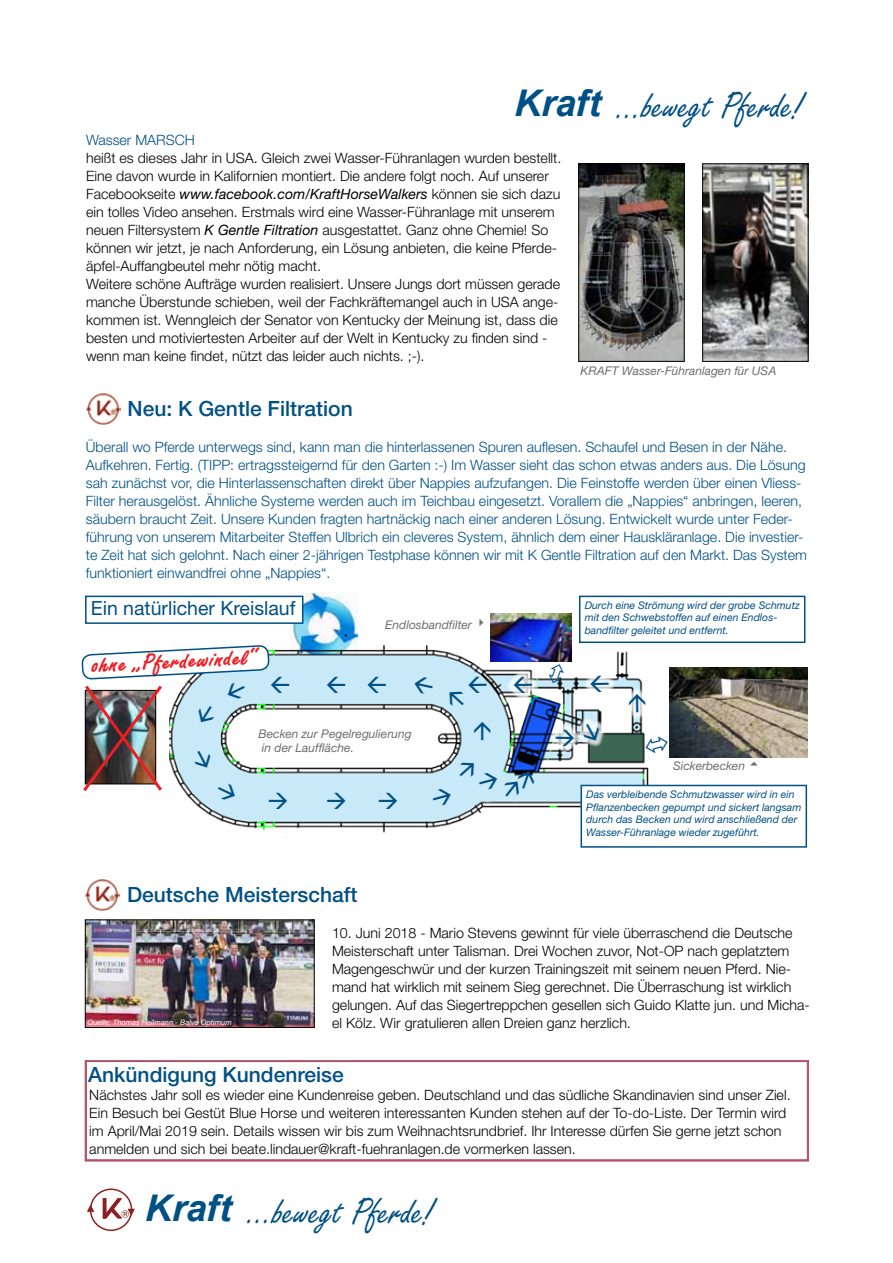
<style>
.page{position:relative;width:893px;height:1263px;background:#fff}
.page>*{position:absolute;margin:0;border:0;box-sizing:border-box;transform-origin:0 0}
.t1{font:40.05px "Freestyle Script";color:#005085}
.t2{font:24px "Freestyle Script D Bold";color:#ed1d24}
.t3{font:500 21px "Helvetica Neue LT Std";color:#005085}
.t4{font:19.5px "Helvetica Neue LT Std";color:#005085}
.t5{font:300 14.25px/18px "Helvetica Neue LT Std";color:#000}
.t6{font:300 14.25px/18px "Helvetica Neue LT Std";color:#005085}
.t7{font:italic 12px/14.4px "Helvetica Neue LT Std";color:#6d6e71}
.t8{font:italic 10.5px/12.6px "Helvetica Neue LT Std";color:#005085}
.t9{font:italic 7.5px "Helvetica Neue LT Std";color:#fff}
.s1{font-family:"Arial";font-weight:700;font-style:italic;font-size:36.75px}
.s2{font-weight:400;font-style:italic}
</style>
<div class="page">
<div style="left:90px;top:1188px;width:42px;height:43px;border:1px solid #8c2122;border-radius:50%"></div>
<svg style="left:87px;top:1204px;width:7px;height:8px"></svg>
<svg style="left:103px;top:1198px;width:32px;height:21px"></svg>
<svg style="left:85px;top:1060px;width:724px;height:101px"></svg>
<img style="left:291px;top:593px;width:66px;height:39px">
<img style="left:86px;top:393px;width:34px;height:32px">
<img style="left:580px;top:166px;width:102px;height:194px">
<div style="left:578px;top:164px;width:106px;height:198px;border:1px solid #000"></div>
<img style="left:201px;top:632px;width:448px;height:206px">
<img style="left:87px;top:922px;width:225px;height:104px">
<div style="left:85px;top:920px;width:229px;height:108px;border:1px solid #000"></div>
<div style="left:86px;top:596px;width:217px;height:27px;background:#fff"></div>
<div style="left:85px;top:596px;width:218px;height:28px;border:2px solid #005085"></div>
<img style="left:85px;top:879px;width:35px;height:32px">
<img style="left:704px;top:166px;width:102px;height:194px">
<div style="left:702px;top:164px;width:106px;height:198px;border:1px solid #000"></div>
<img style="left:491px;top:614px;width:81px;height:47px">
<img style="left:669px;top:668px;width:139px;height:90px">
<div style="left:580px;top:596px;width:225px;height:46px;background:#fff"></div>
<div style="left:579px;top:596px;width:226px;height:47px;border:2px solid #005085"></div>
<div style="left:581px;top:785px;width:225px;height:62px;background:#fff"></div>
<div style="left:580px;top:785px;width:227px;height:63px;border:2px solid #005085"></div>
<div style="left:507px;top:670px;width:32px;height:30px;background:#fff;opacity:.75"></div>
<div style="left:549px;top:722px;width:32px;height:31px;background:#fff;opacity:.75"></div>
<div style="left:576px;top:717px;width:30px;height:30px;background:#fff;opacity:.75"></div>
<div style="left:583px;top:669px;width:33px;height:30px;background:#fff;opacity:.75"></div>
<div style="left:621px;top:687px;width:32px;height:33px;background:#fff;opacity:.75"></div>
<svg style="left:327px;top:676px;width:18px;height:17px"></svg>
<svg style="left:368px;top:677px;width:18px;height:16px"></svg>
<svg style="left:327px;top:793px;width:18px;height:16px"></svg>
<svg style="left:379px;top:793px;width:18px;height:16px"></svg>
<svg style="left:546px;top:662px;width:20px;height:24px"></svg>
<svg style="left:413px;top:676px;width:21px;height:20px"></svg>
<svg style="left:81px;top:597px;width:208px;height:212px"></svg>
<svg style="left:431px;top:757px;width:106px;height:50px;background:#b1cdde"></svg>
<svg style="left:644px;top:733px;width:26px;height:22px"></svg>
<svg style="left:444px;top:677px;width:43px;height:33px"></svg>
<svg style="left:514px;top:677px;width:18px;height:16px"></svg>
<svg style="left:474px;top:721px;width:17px;height:19px"></svg>
<svg style="left:556px;top:729px;width:18px;height:17px"></svg>
<svg style="left:580px;top:720px;width:23px;height:24px"></svg>
<svg style="left:590px;top:676px;width:19px;height:17px"></svg>
<svg style="left:629px;top:694px;width:16px;height:19px"></svg>
<h1 class="t1" style="left:514px;top:84px;width:290px"><span class="s1">Kraft</span> ...bewegt Pferde!</h1>
<p class="t6" style="left:86px;top:131px;width:110px">Wasser MARSCH</p>
<p class="t5" style="left:86px;top:149px;width:477px">heißt es dieses Jahr in USA. Gleich zwei Wasser-Führanlagen wurden bestellt.<br>Eine davon wurde in Kalifornien montiert. Die andere folgt noch. Auf unserer Facebookseite <span class="s2">www.facebook.com/KraftHorseWalkers</span> können sie sich dazu ein tolles Video ansehen. Erstmals wird eine Wasser-Führanlage mit unserem neuen Filtersystem <span class="s2">K Gentle Filtration</span> ausgestattet. Ganz ohne Chemie! So können wir jetzt, je nach Anforderung, ein Lösung anbieten, die keine Pferde&shy;äpfel-Auffangbeutel mehr nötig macht.<br>Weitere schöne Aufträge wurden realisiert. Unsere Jungs dort müssen gerade manche Überstunde schieben, weil der Fachkräftemangel auch in USA ange&shy;kommen ist. Wenngleich der Senator von Kentucky der Meinung ist, dass die besten und motiviertesten Arbeiter auf der Welt in Kentucky zu finden sind - wenn man keine findet, nützt das leider auch nichts. ;-).</p>
<h3 class="t3" style="left:128px;top:396px;width:227px">Neu: K Gentle Filtration</h3>
<p class="t7" style="left:580px;top:364px;width:197px">KRAFT Wasser-Führanlagen für USA</p>
<p class="t6" style="left:86px;top:437px;width:723px">Überall wo Pferde unterwegs sind, kann man die hinterlassenen Spuren auflesen. Schaufel und Besen in der Nähe.<br>Aufkehren. Fertig. (TIPP: ertragssteigernd für den Garten :-) Im Wasser sieht das schon etwas anders aus. Die Lösung sah zunächst vor, die Hinterlassenschaften direkt über Nappies aufzufangen. Die Feinstoffe werden über einen Vliess-Filter herausgelöst. Ähnliche Systeme werden auch im Teichbau eingesetzt. Vorallem die „Nappies“ anbringen, leeren, säubern braucht Zeit. Unsere Kunden fragten hartnäckig nach einer anderen Lösung. Entwickelt wurde unter Feder&shy;führung von unserem Mitarbeiter Steffen Ulbrich ein cleveres System, ähnlich dem einer Hauskläranlage. Die investier&shy;te Zeit hat sich gelohnt. Nach einer 2-jährigen Testphase können wir mit K Gentle Filtration auf den Markt. Das System funktioniert einwandfrei ohne „Nappies“.</p>
<h3 class="t4" style="left:91px;top:597px;width:206px">Ein natürlicher Kreislauf</h3>
<h2 class="t2" style="left:90px;top:651px;width:169px;rotate:-3deg">ohne „Pferdewindel“</h2>
<p class="t7" style="left:385px;top:618px;width:104px">Endlosbandfilter ✔</p>
<p class="t7" style="left:259px;top:726px;width:154px">Becken zur Pegelregulierung in der Lauffläche.</p>
<h3 class="t3" style="left:127px;top:882px;width:232px">Deutsche Meisterschaft</h3>
<p class="t8" style="left:585px;top:599px;width:216px">Durch eine Strömung wird der grobe Schmutz mit den Schwebstoffen auf einen Endlos&shy;bandfilter geleitet und entfernt.</p>
<p class="t7" style="left:673px;top:758px;width:73px">Sickerbecken</p>
<p class="t8" style="left:586px;top:788px;width:216px">Das verbleibende Schmutzwasser wird in ein Pflanzenbecken gepumpt und sickert langsam durch das Becken und wird anschließend der Wasser-Führanlage wieder zugeführt.</p>
<p class="t5" style="left:332px;top:923px;width:479px">10. Juni 2018 - Mario Stevens gewinnt für viele überraschend die Deutsche Meisterschaft unter Talisman. Drei Wochen zuvor, Not-OP nach geplatztem Magengeschwür und der kurzen Trainingszeit mit seinem neuen Pferd. Nie&shy;mand hat wirklich mit seinem Sieg gerechnet. Die Überraschung ist wirklich gelungen. Auf das Siegertreppchen gesellen sich Guido Klatte jun. und Micha-</p>
<p class="t9" style="left:88px;top:1018px;width:146px">Quelle: Thomas Hellmann - Balve Optimum</p>
<p class="t5" style="left:332px;top:1013px;width:300px">el Kölz. Wir gratulieren allen Dreien ganz herzlich.</p>
<h3 class="t3" style="left:88px;top:1061px;width:257px">Ankündigung Kundenreise</h3>
<p class="t5" style="left:89px;top:1085px;width:703px">Nächstes Jahr soll es wieder eine Kundenreise geben. Deutschland und das südliche Skandinavien sind unser Ziel.<br>Ein Besuch bei Gestüt Blue Horse und weiteren interessanten Kunden stehen auf der To-do-Liste. Der Termin wird im April/Mai 2019 sein. Details wissen wir bis zum Weihnachtsrundbrief. Ihr Interesse dürfen Sie gerne jetzt schon anmelden und sich bei beate.lindauer@kraft-fuehranlagen.de vormerken lassen.</p>
<h1 class="t1" style="left:145px;top:1189px;width:290px"><span class="s1">Kraft</span> ...bewegt Pferde!</h1>
</div>
